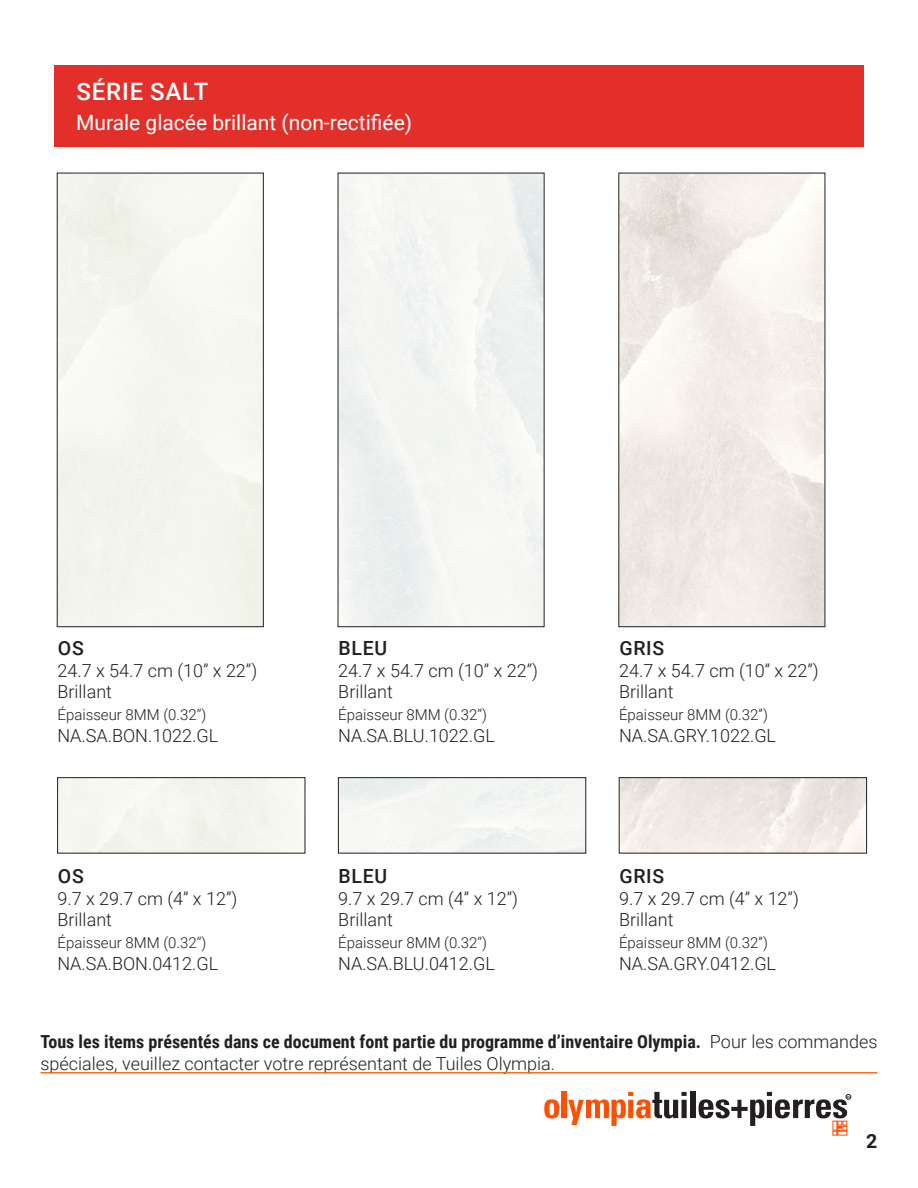
<style>
.page{position:relative;width:918px;height:1188px;background:#fff}
.page>*{position:absolute;margin:0;border:0;box-sizing:border-box;transform-origin:0 0}
.t1{font:500 24px "Roboto";letter-spacing:.035em;color:#fff}
.t2{font:21px "Roboto";color:#fff}
.t3{font:500 19.5px "Roboto";letter-spacing:.035em;color:#231f20}
.t4{font:700 19.5px "Roboto";color:#231f20}
.t5{font:300 18px "Roboto";color:#231f20}
.t6{font:700 18px/21.6px "Roboto Condensed";color:#231f20}
.t7{font:300 15px "Roboto";color:#231f20}
.t8{font:700 2.4px "Arial";color:#231f20}
.s1{font-family:"Roboto";font-weight:300}
</style>
<div class="page">
<svg style="left:544px;top:1099px;width:15px;height:19px"></svg>
<div style="left:561px;top:1092px;width:6px;height:26px;background:#ff5000"></div>
<svg style="left:568px;top:1092px;width:119px;height:34px"></svg>
<div style="left:690px;top:1092px;width:6px;height:26px;background:#231f20"></div>
<svg style="left:699px;top:1092px;width:152px;height:43px"></svg>
<hr style="left:40px;top:1072px;width:838px;height:2px;background:#f36e21">
<div style="left:55px;top:65px;width:809px;height:82px;background:#e22f29"></div>
<img style="left:621px;top:175px;width:202px;height:450px">
<img style="left:621px;top:780px;width:244px;height:71px">
<p class="t1" style="left:77px;top:74px;width:133px">SÉRIE SALT</p>
<p class="t2" style="left:76px;top:108px;width:338px">Murale glacée brillant (non-rectifiée)</p>
<p class="t3" style="left:58px;top:635px;width:27px">OS</p>
<p class="t5" style="left:58px;top:658px;width:201px">24.7 x 54.7 cm (10” x 22”)</p>
<p class="t5" style="left:58px;top:679px;width:56px">Brillant</p>
<p class="t7" style="left:58px;top:704px;width:150px">Épaisseur 8MM (0.32’’)</p>
<p class="t5" style="left:58px;top:723px;width:162px">NA.SA.BON.1022.GL</p>
<p class="t3" style="left:58px;top:863px;width:27px">OS</p>
<p class="t5" style="left:58px;top:886px;width:181px">9.7 x 29.7 cm (4” x 12”)</p>
<p class="t5" style="left:58px;top:907px;width:56px">Brillant</p>
<p class="t7" style="left:58px;top:932px;width:150px">Épaisseur 8MM (0.32’’)</p>
<p class="t5" style="left:58px;top:951px;width:162px">NA.SA.BON.0412.GL</p>
<p class="t3" style="left:339px;top:635px;width:50px">BLEU</p>
<p class="t5" style="left:338px;top:658px;width:201px">24.7 x 54.7 cm (10” x 22”)</p>
<p class="t5" style="left:338px;top:679px;width:56px">Brillant</p>
<p class="t7" style="left:338px;top:704px;width:150px">Épaisseur 8MM (0.32’’)</p>
<p class="t5" style="left:338px;top:723px;width:158px">NA.SA.BLU.1022.GL</p>
<p class="t3" style="left:339px;top:863px;width:50px">BLEU</p>
<p class="t5" style="left:338px;top:886px;width:181px">9.7 x 29.7 cm (4” x 12”)</p>
<p class="t5" style="left:338px;top:907px;width:56px">Brillant</p>
<p class="t7" style="left:338px;top:932px;width:150px">Épaisseur 8MM (0.32’’)</p>
<p class="t5" style="left:338px;top:951px;width:158px">NA.SA.BLU.0412.GL</p>
<p class="t3" style="left:619px;top:635px;width:46px">GRIS</p>
<p class="t5" style="left:619px;top:658px;width:201px">24.7 x 54.7 cm (10” x 22”)</p>
<p class="t5" style="left:619px;top:679px;width:56px">Brillant</p>
<p class="t7" style="left:619px;top:704px;width:150px">Épaisseur 8MM (0.32’’)</p>
<p class="t5" style="left:619px;top:723px;width:159px">NA.SA.GRY.1022.GL</p>
<p class="t3" style="left:619px;top:863px;width:46px">GRIS</p>
<p class="t5" style="left:619px;top:886px;width:181px">9.7 x 29.7 cm (4” x 12”)</p>
<p class="t5" style="left:619px;top:907px;width:56px">Brillant</p>
<p class="t7" style="left:619px;top:932px;width:150px">Épaisseur 8MM (0.32’’)</p>
<p class="t5" style="left:619px;top:951px;width:159px">NA.SA.GRY.0412.GL</p>
<p class="t6" style="left:40px;top:1030px;width:838px">Tous les items présentés dans ce document font partie du programme d’inventaire Olympia. <span class="s1">Pour les commandes spéciales, veuillez contacter votre représentant de Tuiles Olympia.</span></p>
<p class="t8" style="left:847px;top:1095px;width:5px">MD</p>
<p class="t4" style="left:866px;top:1127px;width:13px">2</p>
</div>
